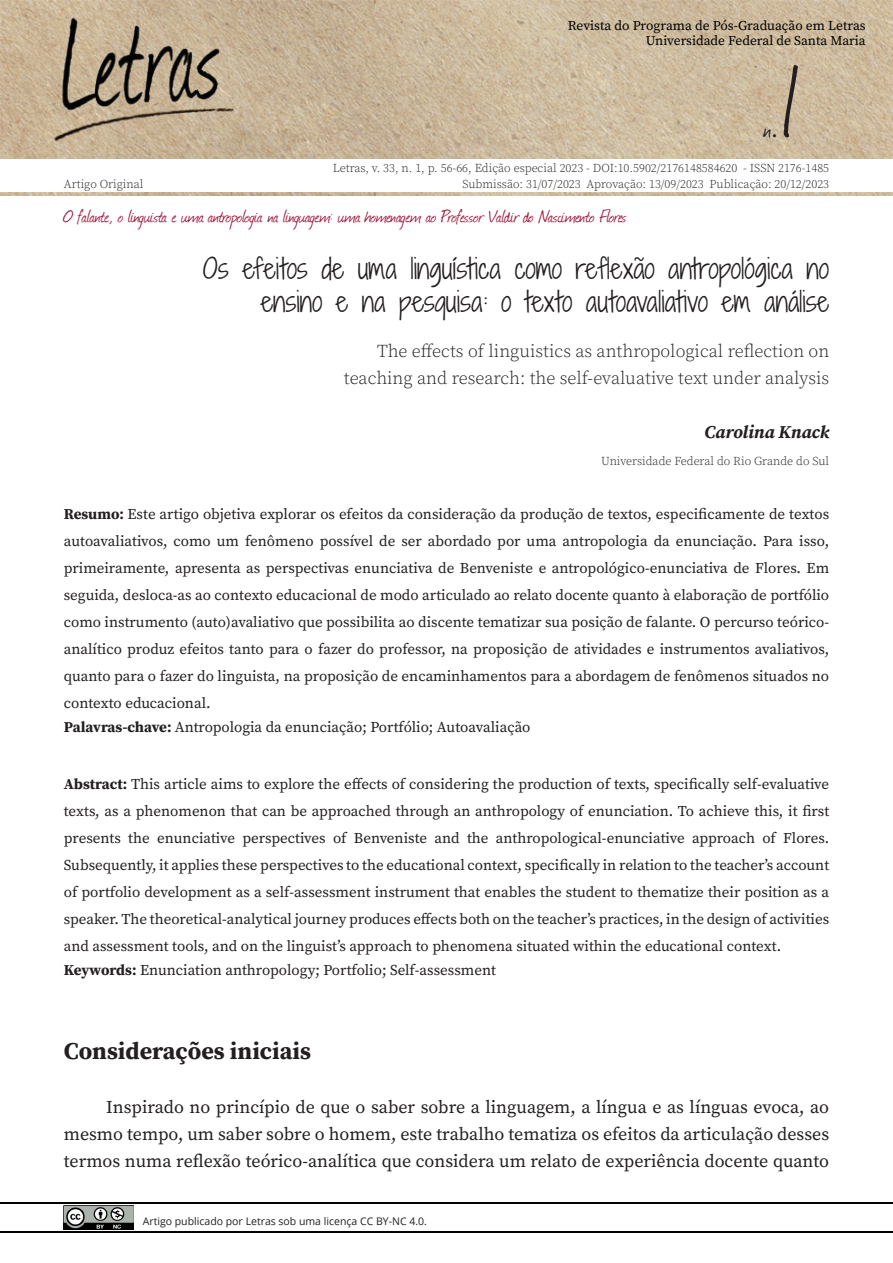
<style>
.page{position:relative;width:893px;height:1263px;background:#fff}
.page>*{position:absolute;margin:0;border:0;box-sizing:border-box;transform-origin:0 0}
.t1{font:108px "Journal";color:#231f20}
.t2{font:28.5px "Journal";color:#231f20}
.LETRAS_Título_1_-_LP{font:27px/32.4px "Shadows Into Light Two";color:#231f20;text-align:right}
._1_TItulo{font:700 24px "Source Serif Pro";color:#231f20}
.t3{font:21px "Journal";letter-spacing:-.005em;color:#991a3b}
.TextoCORRIDO{font:18px/27px "Source Serif Pro";color:#231f20;text-align:justify}
.TituloArtigoENGLISH{font:300 18px/27px "Source Serif Pro";color:#231f20;text-align:right}
.NomesAUTORES{font:italic 700 18px "Source Serif Pro";color:#231f20}
.TextoRESUMO_ABSTRACT{font:15px/27px "Source Serif Pro";color:#231f20;text-align:justify}
.Palavras-chaveRESUMO_ABSTRACT{font:15px "Source Serif Pro";color:#231f20}
.t4{font:13.5px/15px "Source Serif Pro";color:#000;text-align:right}
.TitulacaoFiliacao{font:300 12px/16.2px "Source Serif Pro";color:#231f20;text-align:right}
.t5{font:10.5px "Open Sans";color:#231f20}
.s1{font-family:"Source Serif Pro";font-size:21px}
.s2{font-weight:700}
</style>
<div class="page">
<img style="left:245px;top:0;width:648px;height:159px">
<img style="left:0;top:193px;width:893px;height:3px">
<img style="left:64px;top:1205px;width:69px;height:25px">
<img style="left:0;top:0;width:245px;height:159px">
<hr style="left:0;top:1203px;width:893px;height:1px;background:#000">
<hr style="left:0;top:1232px;width:893px;height:1px;background:#000">
<p class="t4" style="left:568px;top:18px;width:299px">Revista do Programa de Pós-Graduação em Letras<br>Universidade Federal de Santa Maria</p>
<p class="TitulacaoFiliacao" style="left:64px;top:176px;width:81px">Artigo Original</p>
<h1 class="t1" style="left:780px;top:31px;width:21px">1</h1>
<h2 class="t2" style="left:763px;top:110px;width:16px">n<span class="s1">.</span></h2>
<p class="TitulacaoFiliacao" style="left:333px;top:160px;width:498px">Letras, v. 33, n. 1, p. 56-66, Edição especial 2023 - DOI:10.5902/2176148584620 - ISSN 2176-1485<br>Submissão: 31/07/2023 Aprovação: 13/09/2023 Publicação: 20/12/2023</p>
<h3 class="t3" style="left:64px;top:202px;width:564px">O falante, o linguista e uma antropologia na linguagem: uma homenagem ao Professor Valdir do Nascimento Flores</h3>
<p class="LETRAS_Título_1_-_LP" style="left:203px;top:252px;width:628px">Os efeitos de uma linguística como reflexão antropológica no ensino e na pesquisa: o texto autoavaliativo em análise</p>
<p class="TituloArtigoENGLISH" style="left:344px;top:338px;width:487px">The effects of linguistics as anthropological reflection on teaching and research: the self-evaluative text under analysis</p>
<p class="NomesAUTORES" style="left:704px;top:420px;width:126px">Carolina Knack</p>
<p class="TitulacaoFiliacao" style="left:601px;top:453px;width:230px">Universidade Federal do Rio Grande do Sul</p>
<p class="TextoRESUMO_ABSTRACT" style="left:64px;top:500px;width:767px"><span class="s2">Resumo:</span> Este artigo objetiva explorar os efeitos da consideração da produção de textos, especificamente de textos autoavaliativos, como um fenômeno possível de ser abordado por uma antropologia da enunciação. Para isso, primeiramente, apresenta as perspectivas enunciativa de Benveniste e antropológico-enunciativa de Flores. Em seguida, desloca-as ao contexto educacional de modo articulado ao relato docente quanto à elaboração de portfólio como instrumento (auto)avaliativo que possibilita ao discente tematizar sua posição de falante. O percurso teórico&shy;analítico produz efeitos tanto para o fazer do professor, na proposição de atividades e instrumentos avaliativos, quanto para o fazer do linguista, na proposição de encaminhamentos para a abordagem de fenômenos situados no contexto educacional.</p>
<p class="Palavras-chaveRESUMO_ABSTRACT" style="left:64px;top:717px;width:468px"><span class="s2">Palavras-chave:</span> Antropologia da enunciação; Portfólio; Autoavaliação</p>
<p class="TextoRESUMO_ABSTRACT" style="left:64px;top:770px;width:767px"><span class="s2">Abstract:</span> This article aims to explore the effects of considering the production of texts, specifically self-evaluative texts, as a phenomenon that can be approached through an anthropology of enunciation. To achieve this, it first presents the enunciative perspectives of Benveniste and the anthropological-enunciative approach of Flores.<br>Subsequently, it applies these perspectives to the educational context, specifically in relation to the teacher’s account of portfolio development as a self-assessment instrument that enables the student to thematize their position as a speaker. The theoretical-analytical journey produces effects both on the teacher’s practices, in the design of activities and assessment tools, and on the linguist’s approach to phenomena situated within the educational context.</p>
<p class="Palavras-chaveRESUMO_ABSTRACT" style="left:64px;top:960px;width:434px"><span class="s2">Keywords:</span> Enunciation anthropology; Portfolio; Self-assessment</p>
<p class="_1_TItulo" style="left:64px;top:1034px;width:249px">Considerações iniciais</p>
<p class="TextoCORRIDO" style="left:64px;top:1093px;width:767px;text-indent:43px">Inspirado no princípio de que o saber sobre a linguagem, a língua e as línguas evoca, ao mesmo tempo, um saber sobre o homem, este trabalho tematiza os efeitos da articulação desses termos numa reflexão teórico-analítica que considera um relato de experiência docente quanto</p>
<p class="t5" style="left:143px;top:1214px;width:286px">Artigo publicado por Letras sob uma licença CC BY-NC 4.0.</p>
</div>
